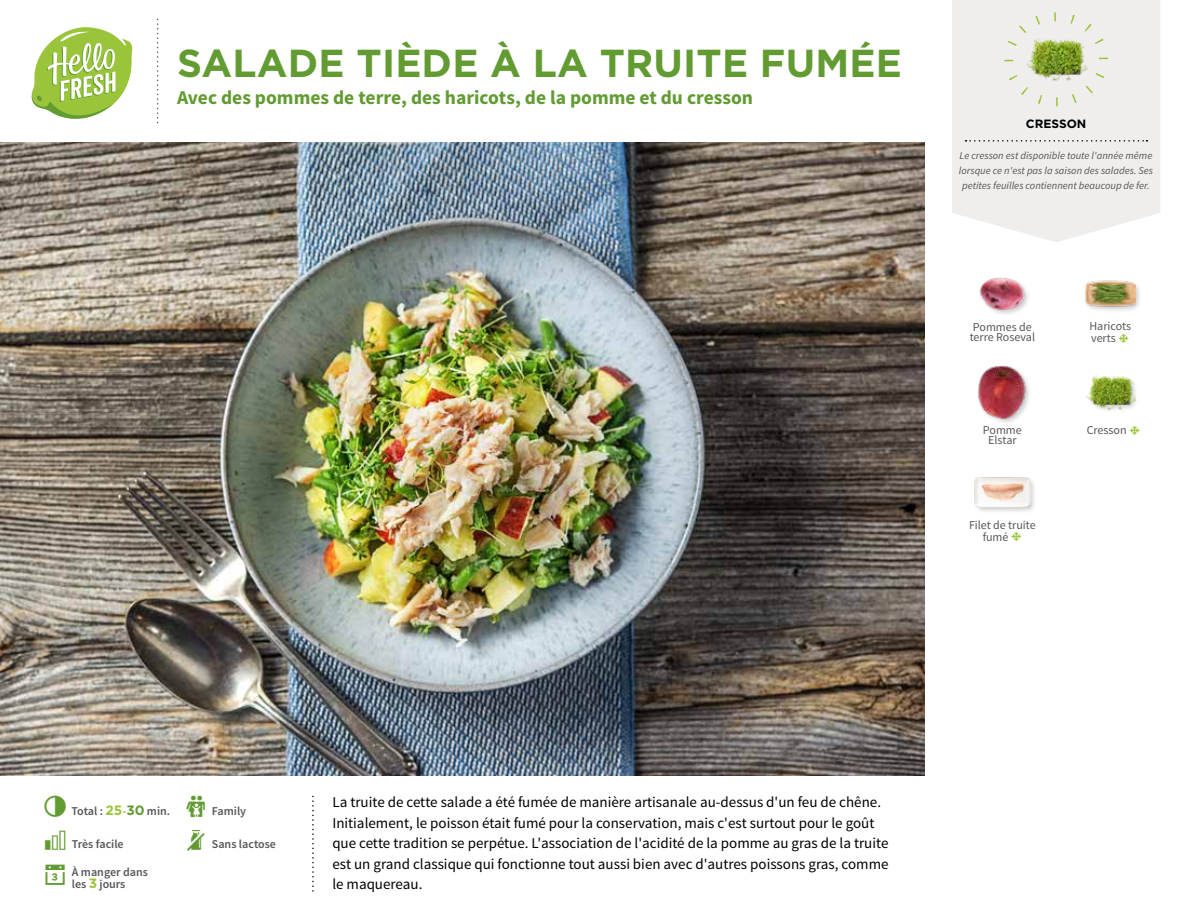
<style>
.page{position:relative;width:1188px;height:918px;background:#fff}
.page>*{position:absolute;margin:0;border:0;box-sizing:border-box;transform-origin:0 0}
.t1{font:700 39px "Gotham";letter-spacing:.005em;color:#619b31}
.t2{font:25.5px "hellofresh icon font";color:#619b31}
.t3{font:700 19.5px "Source Sans Pro";color:#619b31}
.t4{font:15px/20.5px "Source Sans Pro";color:#000}
.t5{font:12px/12px "Source Sans Pro";color:#575756}
.t6{font:600 12px/12.9px "Source Sans Pro";color:#575756}
.t7{font:700 12px "Gotham";color:#000}
.t8{font:italic 10.5px/14.7px "Source Sans Pro";color:#575756;text-align:center}
.s1{font-family:"Gotham";font-weight:700;font-size:13.5px;color:#9ac43a}
.s2{color:#87ac54}
.s3{font-family:"Gotham";font-weight:700;font-size:13.5px;color:#619b31}
</style>
<div class="page">
<svg style="left:31px;top:27px;width:102px;height:92px"></svg>
<img style="left:0;top:142px;width:925px;height:634px">
<svg style="left:952px;top:0;width:208px;height:242px;background:#f0eeed"></svg>
<svg style="left:966px;top:140px;width:182px;height:2px"></svg>
<div style="left:1004px;top:12px;width:104px;height:94px;border:9px dashed #9ac43a;border-radius:50%"></div>
<div style="left:1084px;top:280px;width:58px;height:34px;background:#000;opacity:.2"></div>
<img style="left:1085px;top:280px;width:50px;height:34px">
<img style="left:1086px;top:375px;width:49px;height:36px">
<img style="left:979px;top:277px;width:49px;height:37px">
<div style="left:973px;top:476px;width:64px;height:39px;background:#000;opacity:.2"></div>
<img style="left:973px;top:476px;width:57px;height:39px">
<img style="left:978px;top:365px;width:51px;height:56px">
<img style="left:1025px;top:29px;width:62px;height:61px">
<h1 class="t1" style="left:177px;top:38px;width:726px">SALADE TIÈDE À LA TRUITE FUMÉE</h1>
<h3 class="t3" style="left:177px;top:85px;width:578px">Avec des pommes de terre, des haricots, de la pomme et du cresson</h3>
<p class="t7" style="left:1026px;top:116px;width:62px">CRESSON</p>
<p class="t8" style="left:959px;top:149px;width:196px">Le cresson est disponible toute l'année même lorsque ce n'est pas la saison des salades. Ses petites feuilles contiennent beaucoup de fer.</p>
<p class="t5" style="left:970px;top:322px;width:67px;line-height:10.5px">Pommes de terre Roseval</p>
<p class="t5" style="left:1089px;top:321px;width:43px">Haricots verts</p>
<p class="t5" style="left:983px;top:424px;width:40px">Pomme</p>
<p class="t5" style="left:1087px;top:424px;width:41px">Cresson</p>
<p class="t5" style="left:988px;top:435px;width:30px">Elstar</p>
<p class="t5" style="left:983px;top:519px;width:55px;text-indent:-14px">Filet de truite fumé</p>
<p class="t6" style="left:71px;top:805px;width:100px">Total : <span class="s1">25</span><span class="s2">-</span><span class="s3">30</span> min.</p>
<p class="t6" style="left:212px;top:804px;width:36px">Family</p>
<p class="t6" style="left:72px;top:838px;width:53px">Très facile</p>
<p class="t6" style="left:212px;top:838px;width:66px">Sans lactose</p>
<p class="t6" style="left:72px;top:865px;width:78px">À manger dans les <span class="s1">3</span> jours</p>
<h2 class="t2" style="left:43px;top:863px;width:27px">▪</h2>
<p class="t4" style="left:332px;top:792px;width:558px">La truite de cette salade a été fumée de manière artisanale au-dessus d'un feu de chêne.<br>Initialement, le poisson était fumé pour la conservation, mais c'est surtout pour le goût que cette tradition se perpétue. L'association de l'acidité de la pomme au gras de la truite est un grand classique qui fonctionne tout aussi bien avec d'autres poissons gras, comme le maquereau.</p>
</div>
